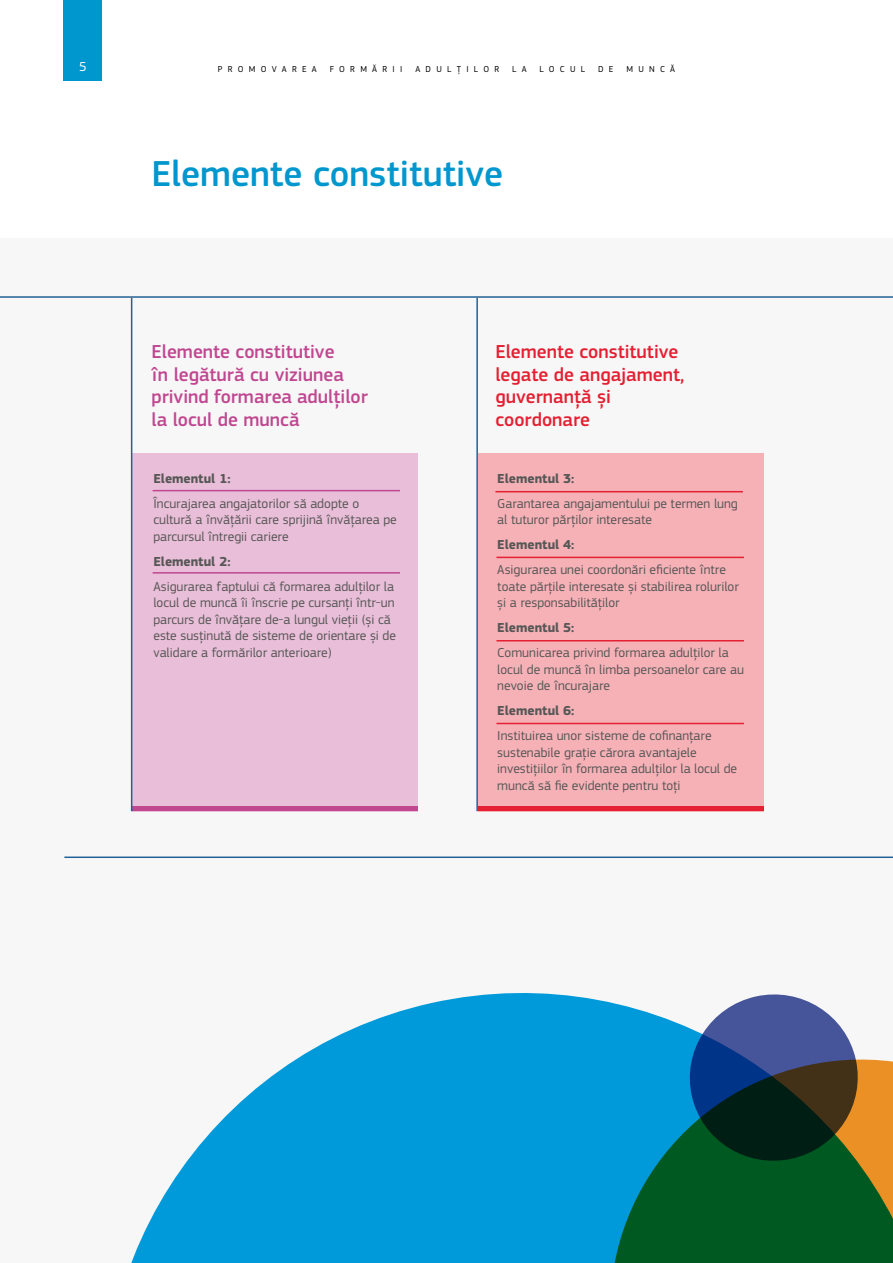
<style>
.page{position:relative;width:893px;height:1263px;background:#fff}
.page>*{position:absolute;margin:0;border:0;box-sizing:border-box;transform-origin:0 0}
.H1_-_Blue{font:500 37.5px "EC Square Sans Pro";color:#0097ce}
.t1{font:500 19.5px/22.5px "EC Square Sans Pro";color:#c04790}
.t2{font:500 19.5px/22.5px "EC Square Sans Pro";color:#e42032}
.t3{font:13.5px/16.5px "EC Square Sans Pro";color:#575756}
.t4{font:700 13.5px "EC Square Sans Pro";color:#575756}
.t5{font:13.5px "EC Square Sans Pro";color:#fff}
.t6{font:9px "EC Square Sans Pro";letter-spacing:.59em;color:#000}
</style>
<div class="page">
<div style="left:0;top:238px;width:893px;height:1025px;background:#f7f7f7"></div>
<div style="left:478px;top:453px;width:285px;height:358px;background:#f6b1b7"></div>
<div style="left:478px;top:806px;width:286px;height:5px;background:#e42032"></div>
<div style="left:132px;top:453px;width:286px;height:358px;background:#e9bed8"></div>
<div style="left:132px;top:806px;width:286px;height:5px;background:#c04790"></div>
<hr style="left:495px;top:491px;width:248px;height:1px;background:#e42032">
<hr style="left:0;top:296px;width:893px;height:2px;background:#216196">
<hr style="left:153px;top:490px;width:247px;height:1px;background:#c04790">
<hr style="left:496px;top:557px;width:248px;height:1px;background:#e42032">
<hr style="left:153px;top:572px;width:247px;height:2px;background:#c04790">
<hr style="left:496px;top:640px;width:248px;height:1px;background:#e42032">
<hr style="left:496px;top:723px;width:248px;height:1px;background:#e42032">
<hr style="left:476px;top:298px;width:2px;height:513px;background:#216197">
<hr style="left:131px;top:298px;width:1px;height:513px;background:#216197">
<hr style="left:64px;top:856px;width:829px;height:2px;background:#216196">
<svg style="left:131px;top:993px;width:551px;height:270px;fill:#009adb"></svg>
<svg style="left:586px;top:1035px;width:307px;height:228px;background:#167768"></svg>
<svg style="left:682px;top:994px;width:184px;height:175px;background:#3c5966"></svg>
<div style="left:64px;top:0;width:38px;height:81px;background:#0097ce"></div>
<p class="t5" style="left:79px;top:59px;width:9px">5</p>
<p class="t6" style="left:218px;top:64px;width:101px">PROMOVAREA</p>
<p class="t6" style="left:330px;top:64px;width:74px">FORMĂRII</p>
<p class="t6" style="left:415px;top:64px;width:85px">ADULȚILOR</p>
<p class="t6" style="left:512px;top:64px;width:16px">L A</p>
<p class="t6" style="left:539px;top:64px;width:47px">LOCUL</p>
<p class="t6" style="left:598px;top:64px;width:17px">D E</p>
<p class="t6" style="left:626px;top:64px;width:50px">MUNCĂ</p>
<p class="H1_-_Blue" style="left:151px;top:152px;width:353px">Elemente constitutive</p>
<p class="t1" style="left:152px;top:341px;width:218px">Elemente constitutive<br>în legătură cu viziunea privind formarea adulților la locul de muncă</p>
<p class="t2" style="left:495px;top:341px;width:190px">Elemente constitutive legate de angajament, guvernanță și coordonare</p>
<p class="t4" style="left:153px;top:470px;width:79px">Elementul 1:</p>
<p class="t3" style="left:153px;top:495px;width:245px">Încurajarea angajatorilor să adopte o cultură a învățării care sprijină învățarea pe parcursul întregii cariere</p>
<p class="t4" style="left:153px;top:553px;width:79px">Elementul 2:</p>
<p class="t3" style="left:153px;top:578px;width:244px">Asigurarea faptului că formarea adulților la locul de muncă îi înscrie pe cursanți într-un parcurs de învățare de-a lungul vieții (și că este susținută de sisteme de orientare și de validare a formărilor anterioare)</p>
<p class="t4" style="left:497px;top:470px;width:79px">Elementul 3:</p>
<p class="t3" style="left:497px;top:495px;width:242px">Garantarea angajamentului pe termen lung al tuturor părților interesate</p>
<p class="t4" style="left:497px;top:537px;width:79px">Elementul 4:</p>
<p class="t3" style="left:497px;top:562px;width:243px">Asigurarea unei coordonări eficiente între toate părțile interesate și stabilirea rolurilor și a responsabilităților</p>
<p class="t4" style="left:497px;top:620px;width:79px">Elementul 5:</p>
<p class="t3" style="left:497px;top:645px;width:248px">Comunicarea privind formarea adulților la locul de muncă în limba persoanelor care au nevoie de încurajare</p>
<p class="t4" style="left:497px;top:703px;width:79px">Elementul 6:</p>
<p class="t3" style="left:497px;top:728px;width:241px">Instituirea unor sisteme de cofinanțare sustenabile grație cărora avantajele investițiilor în formarea adulților la locul de muncă să fie evidente pentru toți</p>
</div>
